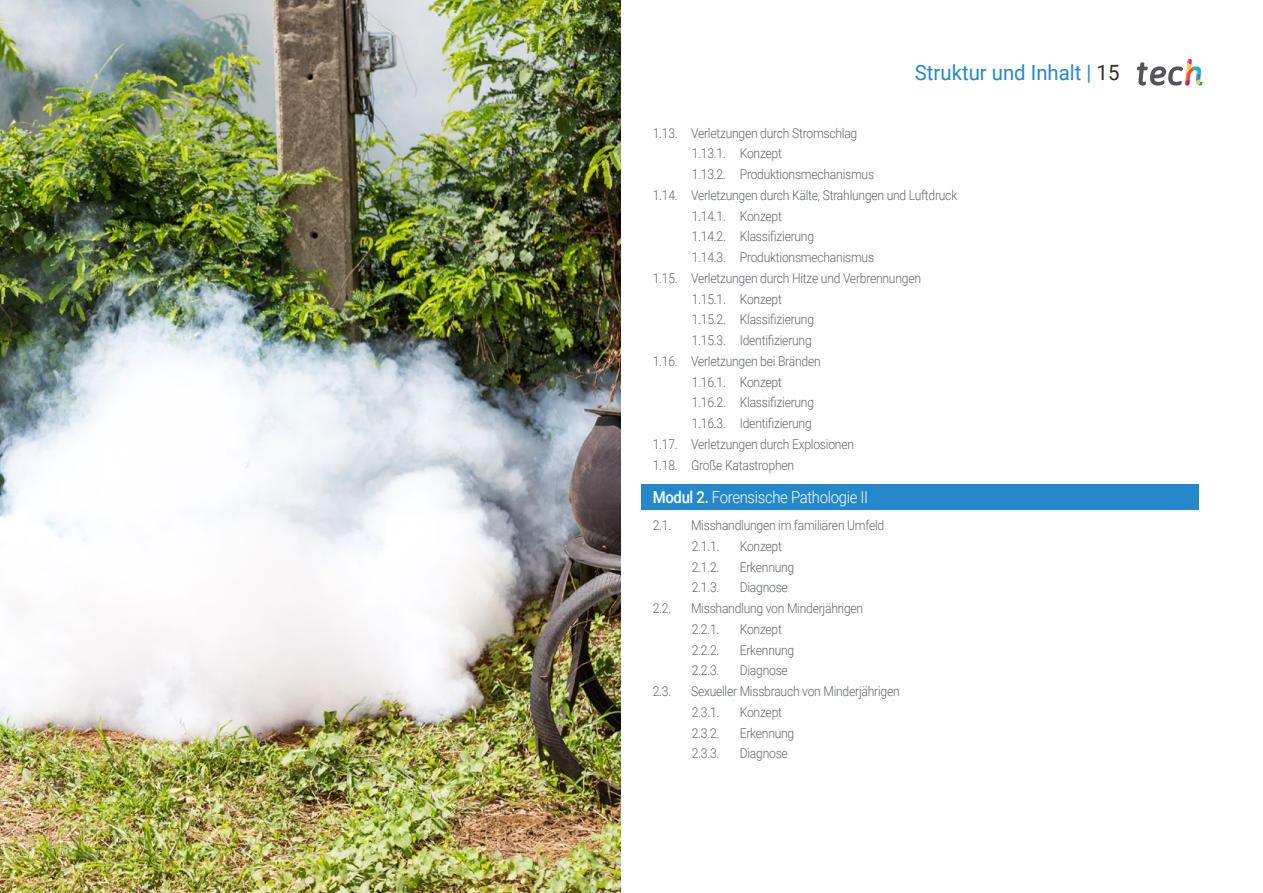
<style>
.page{position:relative;width:1263px;height:893px;background:#fff}
.page>*{position:absolute;margin:0;border:0;box-sizing:border-box;transform-origin:0 0}
.t1{font:21px "Roboto";color:#2488c9}
.t2{font:300 16.5px "Roboto";letter-spacing:-.02em;color:#fff;scale:.9 1}
.t3{font:300 13.5px/20.7px "Roboto";letter-spacing:-.02em;color:#61646a;scale:.9 1}
.s1{color:#312e20}
.s2{font-weight:500}
</style>
<div class="page">
<img style="left:0;top:0;width:621px;height:893px">
<div style="left:642px;top:484px;width:557px;height:25px;background:#2488c9"></div>
<svg style="left:1137px;top:59px;width:65px;height:27px"></svg>
<h1 class="t1" style="left:915px;top:57px;width:206px">Struktur und Inhalt | <span class="s1">15</span></h1>
<p class="t3" style="left:653px;top:122px;width:229px">1.13. Verletzungen durch Stromschlag</p>
<p class="t3" style="left:692px;top:143px;width:102px">1.13.1. Konzept</p>
<p class="t3" style="left:692px;top:164px;width:204px">1.13.2. Produktionsmechanismus</p>
<p class="t3" style="left:653px;top:184px;width:340px">1.14. Verletzungen durch Kälte, Strahlungen und Luftdruck</p>
<p class="t3" style="left:692px;top:205px;width:102px">1.14.1. Konzept</p>
<p class="t3" style="left:692px;top:226px;width:137px">1.14.2. Klassifizierung</p>
<p class="t3" style="left:692px;top:247px;width:204px">1.14.3. Produktionsmechanismus</p>
<p class="t3" style="left:653px;top:267px;width:300px">1.15. Verletzungen durch Hitze und Verbrennungen</p>
<p class="t3" style="left:692px;top:288px;width:102px">1.15.1. Konzept</p>
<p class="t3" style="left:692px;top:309px;width:137px">1.15.2. Klassifizierung</p>
<p class="t3" style="left:692px;top:330px;width:135px">1.15.3. Identifizierung</p>
<p class="t3" style="left:653px;top:350px;width:188px">1.16. Verletzungen bei Bränden</p>
<p class="t3" style="left:692px;top:371px;width:102px">1.16.1. Konzept</p>
<p class="t3" style="left:692px;top:392px;width:137px">1.16.2. Klassifizierung</p>
<p class="t3" style="left:692px;top:413px;width:135px">1.16.3. Identifizierung</p>
<p class="t3" style="left:653px;top:433px;width:225px">1.17. Verletzungen durch Explosionen</p>
<p class="t3" style="left:653px;top:454px;width:159px">1.18. Große Katastrophen</p>
<p class="t2" style="left:653px;top:485px;width:241px"><span class="s2">Modul 2.</span> Forensische Pathologie II</p>
<p class="t3" style="left:653px;top:514px;width:22px">2.1.</p>
<p class="t3" style="left:691px;top:514px;width:216px">Misshandlungen im familiären Umfeld<br>2.1.1.</p>
<p class="t3" style="left:740px;top:535px;width:48px">Konzept</p>
<p class="t3" style="left:692px;top:556px;width:32px">2.1.2.</p>
<p class="t3" style="left:740px;top:556px;width:62px">Erkennung</p>
<p class="t3" style="left:692px;top:577px;width:32px">2.1.3.</p>
<p class="t3" style="left:740px;top:577px;width:55px">Diagnose</p>
<p class="t3" style="left:653px;top:597px;width:22px">2.2.</p>
<p class="t3" style="left:691px;top:597px;width:193px">Misshandlung von Minderjährigen<br>2.2.1.</p>
<p class="t3" style="left:740px;top:618px;width:48px">Konzept</p>
<p class="t3" style="left:692px;top:639px;width:32px">2.2.2.</p>
<p class="t3" style="left:740px;top:639px;width:62px">Erkennung</p>
<p class="t3" style="left:692px;top:660px;width:32px">2.2.3.</p>
<p class="t3" style="left:740px;top:660px;width:55px">Diagnose</p>
<p class="t3" style="left:653px;top:680px;width:22px">2.3.</p>
<p class="t3" style="left:691px;top:680px;width:233px">Sexueller Missbrauch von Minderjährigen<br>2.3.1.</p>
<p class="t3" style="left:740px;top:701px;width:48px">Konzept</p>
<p class="t3" style="left:692px;top:722px;width:32px">2.3.2.</p>
<p class="t3" style="left:740px;top:722px;width:62px">Erkennung</p>
<p class="t3" style="left:692px;top:743px;width:32px">2.3.3.</p>
<p class="t3" style="left:740px;top:743px;width:55px">Diagnose</p>
</div>
